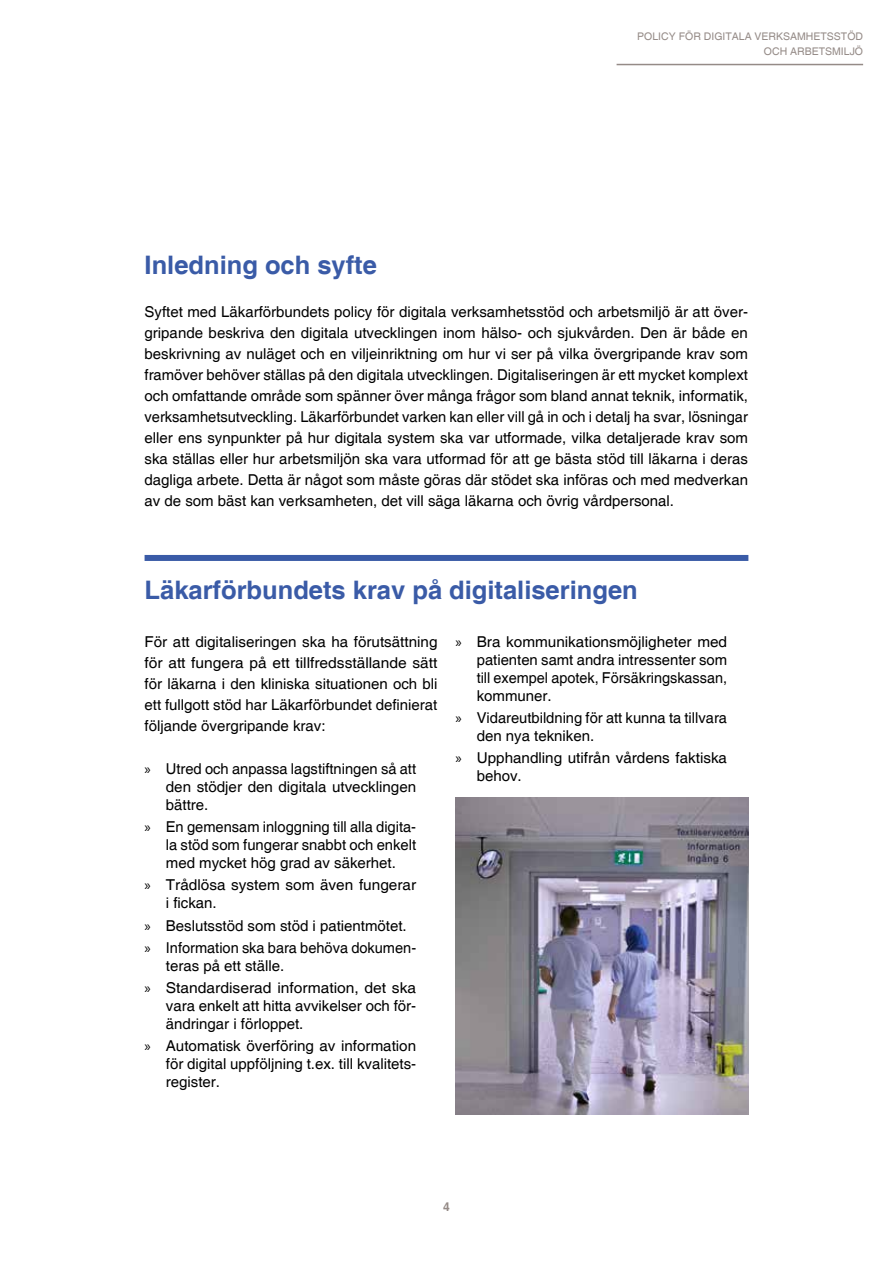
<style>
.page{position:relative;width:893px;height:1263px;background:#fff}
.page>*{position:absolute;margin:0;border:0;box-sizing:border-box;transform-origin:0 0}
.t1{font:700 25.5px "Helvetica";color:#3a5ba7}
.t2{font:15px/21px "Helvetica";color:#000;text-align:justify}
.t3{font:700 12px "Helvetica";color:#958b87}
.t4{font:10.5px/15px "Helvetica";color:#958b87;text-align:right}
.s1{font-family:"Myriad Pro"}
</style>
<div class="page">
<div style="left:145px;top:555px;width:603px;height:6px;background:#3a5ba7"></div>
<img style="left:455px;top:797px;width:293px;height:317px">
<hr style="left:617px;top:64px;width:246px;height:1px;background:#958b87">
<p class="t4" style="left:637px;top:29px;width:227px">POLICY FÖR DIGITALA VERKSAMHETSSTÖD<br>OCH ARBETSMILJÖ</p>
<h1 class="t1" style="left:145px;top:249px;width:234px">Inledning och syfte</h1>
<p class="t2" style="left:145px;top:302px;width:605px">Syftet med Läkarförbundets policy för digitala verksamhetsstöd och arbetsmiljö är att över&shy;gripande beskriva den digitala utvecklingen inom hälso- och sjukvården. Den är både en beskrivning av nuläget och en viljeinriktning om hur vi ser på vilka övergripande krav som framöver behöver ställas på den digitala utvecklingen. Digitaliseringen är ett mycket komplext och omfattande område som spänner över många frågor som bland annat teknik, informatik, verksamhetsutveckling. Läkarförbundet varken kan eller vill gå in och i detalj ha svar, lösningar eller ens synpunkter på hur digitala system ska var utformade, vilka detaljerade krav som ska ställas eller hur arbetsmiljön ska vara utformad för att ge bästa stöd till läkarna i deras dagliga arbete. Detta är något som måste göras där stödet ska införas och med medverkan av de som bäst kan verksamheten, det vill säga läkarna och övrig vårdpersonal.</p>
<h1 class="t1" style="left:145px;top:574px;width:495px">Läkarförbundets krav på digitaliseringen</h1>
<p class="t2" style="left:145px;top:631px;width:294px">För att digitaliseringen ska ha förutsättning för att fungera på ett tillfredsställande sätt för läkarna i den kliniska situationen och bli ett fullgott stöd har Läkarförbundet definierat följande övergripande krav:</p>
<p class="t2" style="left:166px;top:760px;width:252px;line-height:18px;text-indent:-21px"><span class="s1">»</span> Utred och anpassa lagstiftningen så att den stödjer den digitala utvecklingen bättre.</p>
<p class="t2" style="left:166px;top:818px;width:252px;line-height:18px;text-indent:-21px"><span class="s1">»</span> En gemensam inloggning till alla digita&shy;la stöd som fungerar snabbt och enkelt med mycket hög grad av säkerhet.</p>
<p class="t2" style="left:166px;top:877px;width:252px;line-height:18px;text-indent:-21px"><span class="s1">»</span> Trådlösa system som även fungerar i fickan.</p>
<p class="t2" style="left:145px;top:915px;width:273px;line-height:22.2px"><span class="s1">»</span> Beslutsstöd som stöd i patientmötet. <span class="s1">»</span> Information ska bara behöva dokumen-</p>
<p class="t2" style="left:145px;top:955px;width:273px;line-height:22.2px;text-indent:21px">teras på ett ställe.<br><span class="s1">»</span> Standardiserad information, det ska</p>
<p class="t2" style="left:166px;top:997px;width:252px;line-height:18px">vara enkelt att hitta avvikelser och för&shy;ändringar i förloppet.</p>
<p class="t2" style="left:166px;top:1038px;width:252px;line-height:18px;text-indent:-21px"><span class="s1">»</span> Automatisk överföring av information för digital uppföljning t.ex. till kvalitets&shy;register.</p>
<p class="t2" style="left:477px;top:633px;width:252px;line-height:18px;text-indent:-21px"><span class="s1">»</span> Bra kommunikationsmöjligheter med patienten samt andra intressenter som till exempel apotek, Försäkringskassan, kommuner.</p>
<p class="t2" style="left:477px;top:709px;width:252px;line-height:18px;text-indent:-21px"><span class="s1">»</span> Vidareutbildning för att kunna ta tillvara den nya tekniken.</p>
<p class="t2" style="left:477px;top:749px;width:252px;line-height:18px;text-indent:-21px"><span class="s1">»</span> Upphandling utifrån vårdens faktiska behov.</p>
<p class="t3" style="left:443px;top:1199px;width:8px">4</p>
</div>
